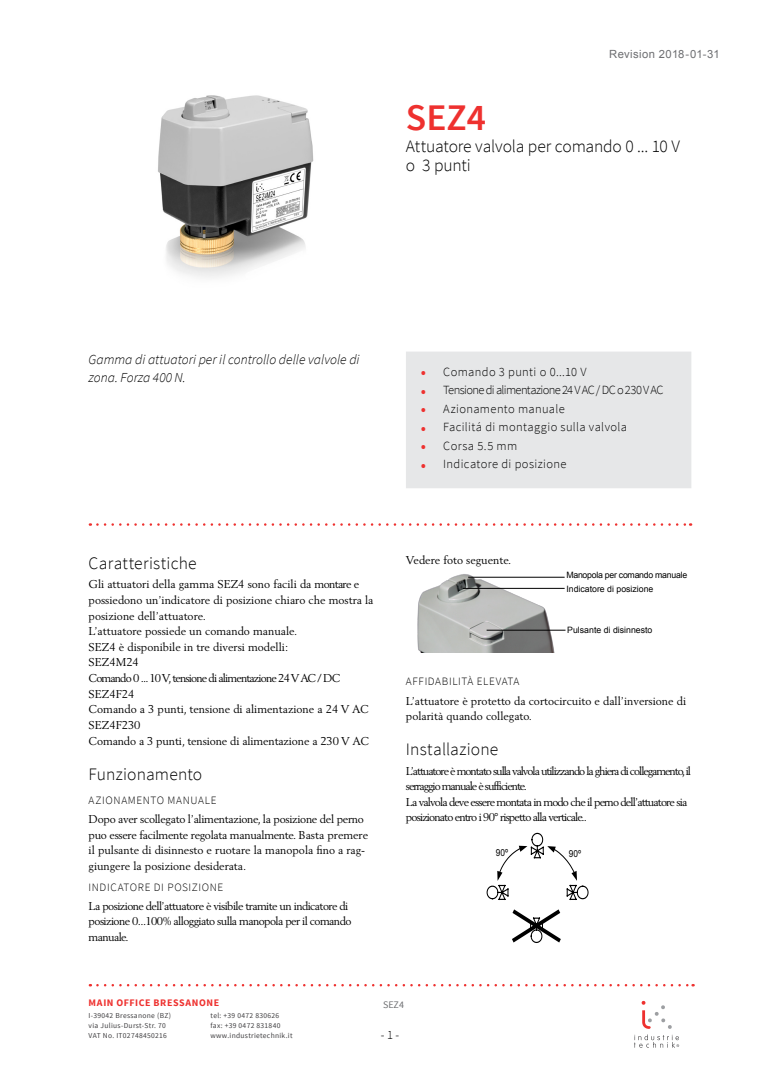
<style>
.page{position:relative;width:780px;height:1088px;background:#fff}
.page>*{position:absolute;margin:0;border:0;box-sizing:border-box;transform-origin:0 0}
.t1{font:600 37.5px "Source Sans Pro";color:#ee312f}
.t2{font:300 17.5px/18.8px "Source Sans Pro";letter-spacing:.005em;color:#000}
.t3{font:italic 300 13.75px/17.5px "Source Sans Pro";color:#000}
.t4{font:300 12.5px "Source Sans Pro";letter-spacing:.025em;color:#000}
.t5{font:300 12.5px "Source Sans Pro";letter-spacing:-.05em;color:#000}
.t6{font:11.25px/15.6px "Berling LT Std";letter-spacing:-.01em;color:#000}
.t7{font:11.25px/15.6px "Berling LT Std";letter-spacing:-.09em;color:#000}
.t8{font:11.25px/15.6px "Berling LT Std";letter-spacing:-.05em;color:#000}
.t9{font:300 11.25px "Source Sans Pro";letter-spacing:.055em;color:#000}
.t10{font:11.25px "Arial";letter-spacing:.03em;color:#6d6e71}
.t11{font:700 10px "Source Sans Pro";letter-spacing:.055em;color:#ee312f}
.t12{font:10px "Source Sans Pro";color:#6d6e71}
.t13{font:9.75px "Arial";color:#000;scale:.86 1}
.t14{font:8.75px/13.8px "Arial";letter-spacing:-.03em;color:#000}
.t15{font:8.75px "Arial";color:#000}
.t16{font:7.5px/10px "Source Sans Pro";letter-spacing:.04em;color:#414042}
.s1{font-size:18.75px;color:#ee312f}
</style>
<div class="page">
<svg style="left:634px;top:1001px;width:45px;height:47px"></svg>
<svg style="left:97px;top:984px;width:596px;height:2px"></svg>
<img style="left:158px;top:95px;width:156px;height:183px">
<div style="left:406px;top:352px;width:284px;height:136px;background:#e6e7e8"></div>
<hr style="left:406px;top:352px;width:285px;height:1px;background:#e6e7e8">
<hr style="left:690px;top:353px;width:1px;height:134px;background:#e6e7e8">
<hr style="left:406px;top:487px;width:285px;height:1px;background:#e6e7e8">
<svg style="left:97px;top:523px;width:594px;height:3px"></svg>
<img style="left:417px;top:574px;width:149px;height:78px">
<hr style="left:486px;top:630px;width:79px;height:1px;background:#000">
<hr style="left:462px;top:588px;width:102px;height:1px;background:#000">
<hr style="left:468px;top:577px;width:96px;height:1px;background:#000">
<svg style="left:486px;top:833px;width:102px;height:67px"></svg>
<svg style="left:512px;top:909px;width:49px;height:34px"></svg>
<p class="t10" style="left:609px;top:46px;width:112px">Revision 2018-01-31</p>
<h1 class="t1" style="left:406px;top:94px;width:82px">SEZ4</h1>
<h2 class="t2" style="left:406px;top:137px;width:275px">Attuatore valvola per comando 0 ... 10 V o 3 punti</h2>
<p class="t3" style="left:89px;top:351px;width:272px">Gamma di attuatori per il controllo delle valvole di zona. Forza 400 N.</p>
<p class="t4" style="left:421px;top:364px;width:167px"><span class="s1">•</span> Comando 3 punti o 0...10 V</p>
<p class="t5" style="left:421px;top:382px;width:244px"><span class="s1">•</span> Tensione di alimentazione 24 V AC / DC o 230 V AC</p>
<p class="t4" style="left:421px;top:401px;width:145px"><span class="s1">•</span> Azionamento manuale</p>
<p class="t4" style="left:421px;top:420px;width:208px"><span class="s1">•</span> Facilitá di montaggio sulla valvola</p>
<p class="t4" style="left:421px;top:438px;width:98px"><span class="s1">•</span> Corsa 5.5 mm</p>
<p class="t4" style="left:421px;top:457px;width:147px"><span class="s1">•</span> Indicatore di posizione</p>
<h2 class="t2" style="left:89px;top:554px;width:110px">Caratteristiche</h2>
<p class="t6" style="left:89px;top:576px;width:286px">Gli attuatori della gamma SEZ4 sono facili da montare e possiedono un’indicatore di posizione chiaro che mostra la posizione dell’attuatore.<br>L’attuatore possiede un comando manuale.<br>SEZ4 è disponibile in tre diversi modelli:<br>SEZ4M24<br>Comando 0 ... 10 V, tensione di alimentazione 24 V AC / DC SEZ4F24<br>Comando a 3 punti, tensione di alimentazione a 24 V AC SEZ4F230<br>Comando a 3 punti, tensione di alimentazione a 230 V AC</p>
<h2 class="t2" style="left:89px;top:765px;width:115px">Funzionamento</h2>
<p class="t9" style="left:89px;top:793px;width:129px">AZIONAMENTO MANUALE</p>
<p class="t6" style="left:89px;top:811px;width:281px">Dopo aver scollegato l’alimentazione, la posizione del perno puo essere facilmente regolata manualmente. Basta premere il pulsante di disinnesto e ruotare la manopola fino a rag&shy;giungere la posizione desiderata.</p>
<p class="t9" style="left:89px;top:880px;width:136px">INDICATORE DI POSIZIONE</p>
<p class="t8" style="left:89px;top:898px;width:264px">La posizione dell’attuatore è visibile tramite un indicatore di posizione 0...100% alloggiato sulla manopola per il comando manuale.</p>
<p class="t6" style="left:406px;top:552px;width:107px">Vedere foto seguente.</p>
<p class="t14" style="left:566px;top:568px;width:122px">Manopola per comando manuale<br>Indicatore di posizione</p>
<p class="t15" style="left:567px;top:624px;width:87px">Pulsante di disinnesto</p>
<p class="t9" style="left:406px;top:675px;width:115px">AFFIDABILITÀ ELEVATA</p>
<p class="t6" style="left:406px;top:693px;width:282px">L’attuatore è protetto da cortocircuito e dall’inversione di polarità quando collegato.</p>
<h2 class="t2" style="left:406px;top:740px;width:94px">Installazione</h2>
<p class="t7" style="left:406px;top:762px;width:286px">L’attuatore è montato sulla valvola utilizzando la ghiera di collegamento,il serraggio manuale è sufficiente.<br>La valvola deve essere montata in modo che il perno dell’attuatore sia posizionato entro i 90° rispetto alla verticale..</p>
<p class="t13" style="left:496px;top:846px;width:16px">90º</p>
<p class="t13" style="left:568px;top:847px;width:16px">90º</p>
<p class="t11" style="left:89px;top:996px;width:132px">MAIN OFFICE BRESSANONE</p>
<p class="t16" style="left:89px;top:1010px;width:84px">I-39042 Bressanone (BZ) via Julius-Durst-Str. 70<br>VAT No. IT02748450216</p>
<p class="t16" style="left:210px;top:1010px;width:83px">tel: +39 0472 830626 fax: +39 0472 831840 www.industrietechnik.it</p>
<p class="t12" style="left:383px;top:998px;width:22px">SEZ4</p>
<p class="t4" style="left:381px;top:1027px;width:20px">- 1 -</p>
</div>
